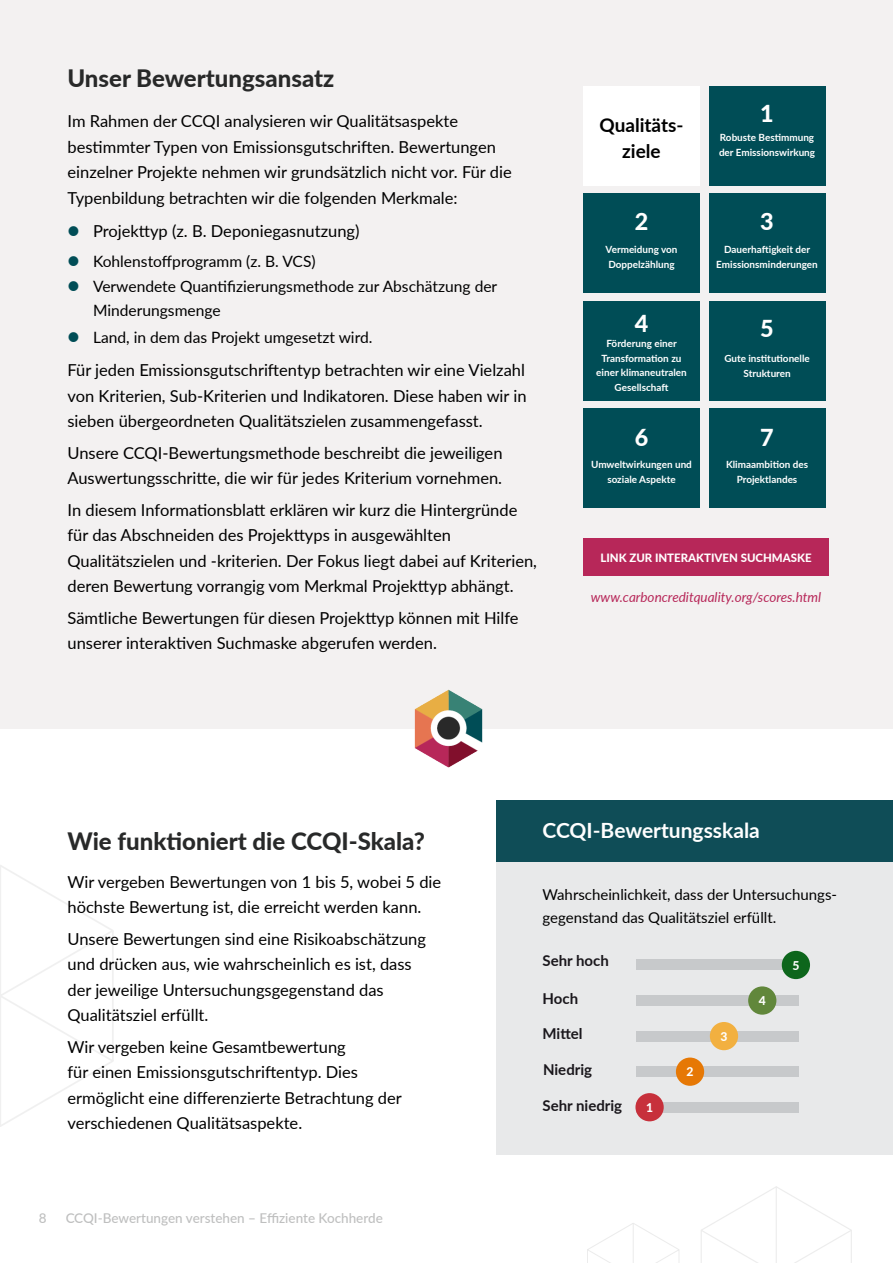
<style>
.page{position:relative;width:893px;height:1263px;background:#fff}
.page>*{position:absolute;margin:0;border:0;box-sizing:border-box;transform-origin:0 0}
.t1{font:800 24px "Lato";color:#282929}
.t2{font:800 23.4px "Lato";color:#fff}
.t3{font:700 21px "Lato";color:#fff}
.t4{font:700 19.05px/26.2px "Lato";color:#000;text-align:center}
.t5{font:16.5px/25.5px "Lato";color:#000}
.t6{font:15.6px/24px "Lato";color:#000}
.t7{font:15px/22.5px "Lato";color:#000}
.t8{font:700 15px "Lato";color:#1a171c}
.t9{font:500 13.5px "Lato";color:#9a9b9b}
.t10{font:italic 13.5px "Lato";color:#b72759}
.t11{font:800 12.15px "Lato";color:#fff}
.t12{font:800 11.4px "Lato";color:#fff}
.t13{font:700 9.9px/14.5px "Lato";color:#fff;text-align:center}
.s1{font-weight:800;font-size:21px;color:#004d56}
</style>
<div class="page">
<svg style="left:701px;top:1186px;width:150px;height:77px"></svg>
<svg style="left:587px;top:1223px;width:92px;height:40px"></svg>
<div style="left:0;top:0;width:893px;height:729px;background:#f3f1f1"></div>
<div style="left:583px;top:538px;width:246px;height:38px;background:#b72759"></div>
<img style="left:414px;top:689px;width:69px;height:79px">
<div style="left:583px;top:86px;width:117px;height:99px;background:#fff"></div>
<div style="left:583px;top:301px;width:117px;height:99px;background:#004d56"></div>
<div style="left:583px;top:194px;width:117px;height:99px;background:#004d56"></div>
<div style="left:583px;top:409px;width:117px;height:99px;background:#004d56"></div>
<div style="left:709px;top:86px;width:116px;height:99px;background:#004d56"></div>
<div style="left:709px;top:301px;width:116px;height:99px;background:#004d56"></div>
<div style="left:709px;top:194px;width:116px;height:99px;background:#004d56"></div>
<div style="left:709px;top:409px;width:116px;height:99px;background:#004d56"></div>
<div style="left:496px;top:800px;width:397px;height:355px;background:#e8e9ea"></div>
<svg style="left:0;top:865px;width:113px;height:261px"></svg>
<div style="left:496px;top:800px;width:397px;height:62px;background:#0f4d57"></div>
<div style="left:636px;top:960px;width:162px;height:10px;background:#c7c9cb"></div>
<div style="left:782px;top:951px;width:28px;height:28px;background:#0d661c;border-radius:50%"></div>
<div style="left:636px;top:995px;width:162px;height:10px;background:#c7c9cb"></div>
<div style="left:748px;top:986px;width:28px;height:29px;background:#61873b;border-radius:50%"></div>
<div style="left:636px;top:1031px;width:162px;height:10px;background:#c7c9cb"></div>
<div style="left:710px;top:1022px;width:28px;height:28px;background:#f2b040;border-radius:50%"></div>
<div style="left:636px;top:1067px;width:163px;height:10px;background:#c7c9cb"></div>
<div style="left:676px;top:1057px;width:28px;height:29px;background:#e67805;border-radius:50%"></div>
<div style="left:636px;top:1103px;width:162px;height:10px;background:#c7c9cb"></div>
<div style="left:635px;top:1093px;width:29px;height:28px;background:#c7303b;border-radius:50%"></div>
<h1 class="t1" style="left:68px;top:60px;width:268px">Unser Bewertungsansatz</h1>
<p class="t5" style="left:68px;top:108px;width:446px">Im Rahmen der CCQI analysieren wir Qualitätsaspekte bestimmter Typen von Emissionsgutschriften. Bewertungen einzelner Projekte nehmen wir grundsätzlich nicht vor. Für die Typenbildung betrachten wir die folgenden Merkmale:</p>
<p class="t5" style="left:68px;top:217px;width:294px"><span class="s1">•</span> Projekttyp (z. B. Deponiegasnutzung)</p>
<p class="t6" style="left:68px;top:248px;width:250px"><span class="s1">•</span> Kohlenstoffprogramm (z. B. VCS)</p>
<p class="t6" style="left:93px;top:274px;width:406px;text-indent:-26px"><span class="s1">•</span> Verwendete Quantifizierungsmethode zur Abschätzung der<br>Minderungsmenge</p>
<p class="t6" style="left:68px;top:325px;width:306px"><span class="s1">•</span> Land, in dem das Projekt umgesetzt wird.</p>
<p class="t5" style="left:68px;top:357px;width:461px;text-align:justify">Für jeden Emissionsgutschriftentyp betrachten wir eine Vielzahl von Kriterien, Sub-Kriterien und Indikatoren. Diese haben wir in sieben übergeordneten Qualitätszielen zusammengefasst.</p>
<p class="t5" style="left:68px;top:439px;width:437px">Unsere CCQI-Bewertungsmethode beschreibt die jeweiligen<br>Auswertungsschritte, die wir für jedes Kriterium vornehmen.</p>
<p class="t5" style="left:68px;top:496px;width:471px">In diesem Informationsblatt erklären wir kurz die Hintergründe für das Abschneiden des Projekttyps in ausgewählten Qualitätszielen und -kriterien. Der Fokus liegt dabei auf Kriterien, deren Bewertung vorrangig vom Merkmal Projekttyp abhängt.</p>
<p class="t5" style="left:68px;top:604px;width:453px">Sämtliche Bewertungen für diesen Projekttyp können mit Hilfe unserer interaktiven Suchmaske abgerufen werden.</p>
<p class="t4" style="left:599px;top:111px;width:86px">Qualitäts&shy;ziele</p>
<h2 class="t2" style="left:760px;top:96px;width:15px">1</h2>
<p class="t13" style="left:719px;top:130px;width:98px;text-align:left">Robuste Bestimmung der Emissionswirkung</p>
<h2 class="t2" style="left:635px;top:204px;width:15px">2</h2>
<h2 class="t2" style="left:760px;top:204px;width:15px">3</h2>
<p class="t13" style="left:606px;top:242px;width:73px;text-align:left">Vermeidung von<br>Doppelzählung</p>
<p class="t13" style="left:716px;top:242px;width:103px">Dauerhaftigkeit der<br>Emissionsminderungen</p>
<h2 class="t2" style="left:635px;top:306px;width:15px">4</h2>
<h2 class="t2" style="left:760px;top:311px;width:15px">5</h2>
<p class="t13" style="left:596px;top:336px;width:92px">Förderung einer<br>Transformation zu einer klimaneutralen<br>Gesellschaft</p>
<p class="t13" style="left:724px;top:351px;width:87px">Gute institutionelle<br>Strukturen</p>
<h2 class="t2" style="left:635px;top:420px;width:15px">6</h2>
<h2 class="t2" style="left:760px;top:420px;width:15px">7</h2>
<p class="t13" style="left:591px;top:457px;width:102px">Umweltwirkungen und soziale Aspekte</p>
<p class="t13" style="left:726px;top:457px;width:83px">Klimaambition des<br>Projektlandes</p>
<p class="t12" style="left:600px;top:549px;width:213px">LINK ZUR INTERAKTIVEN SUCHMASKE</p>
<p class="t10" style="left:591px;top:588px;width:232px">www.carboncreditquality.org/scores.html</p>
<p class="t3" style="left:542px;top:815px;width:219px">CCQI-Bewertungsskala</p>
<h1 class="t1" style="left:68px;top:824px;width:359px">Wie funktioniert die CCQI-Skala?</h1>
<p class="t3" style="left:542px;top:824px;width:219px">CCQI-Bewertungsskala</p>
<p class="t5" style="left:68px;top:868px;width:375px">Wir vergeben Bewertungen von 1 bis 5, wobei 5 die höchste Bewertung ist, die erreicht werden kann.</p>
<p class="t5" style="left:68px;top:925px;width:360px">Unsere Bewertungen sind eine Risikoabschätzung und drücken aus, wie wahrscheinlich es ist, dass der jeweilige Untersuchungsgegenstand das Qualitätsziel erfüllt.</p>
<p class="t5" style="left:68px;top:1033px;width:336px">Wir vergeben keine Gesamtbewertung<br>für einen Emissionsgutschriftentyp. Dies ermöglicht eine differenzierte Betrachtung der verschiedenen Qualitätsaspekte.</p>
<p class="t7" style="left:542px;top:883px;width:296px">Wahrscheinlichkeit, dass der Untersuchungs&shy;gegenstand das Qualitätsziel erfüllt.</p>
<p class="t8" style="left:542px;top:950px;width:68px">Sehr hoch</p>
<p class="t11" style="left:792px;top:956px;width:9px">5</p>
<p class="t8" style="left:542px;top:987px;width:37px">Hoch</p>
<p class="t11" style="left:759px;top:991px;width:9px">4</p>
<p class="t8" style="left:542px;top:1023px;width:42px">Mittel</p>
<p class="t11" style="left:720px;top:1027px;width:9px">3</p>
<p class="t8" style="left:543px;top:1059px;width:51px">Niedrig</p>
<p class="t11" style="left:686px;top:1063px;width:9px">2</p>
<p class="t8" style="left:542px;top:1094px;width:81px">Sehr niedrig</p>
<p class="t11" style="left:646px;top:1098px;width:9px">1</p>
<p class="t9" style="left:38px;top:1208px;width:9px">8</p>
<p class="t9" style="left:65px;top:1208px;width:319px">CCQI-Bewertungen verstehen – Effiziente Kochherde</p>
</div>
